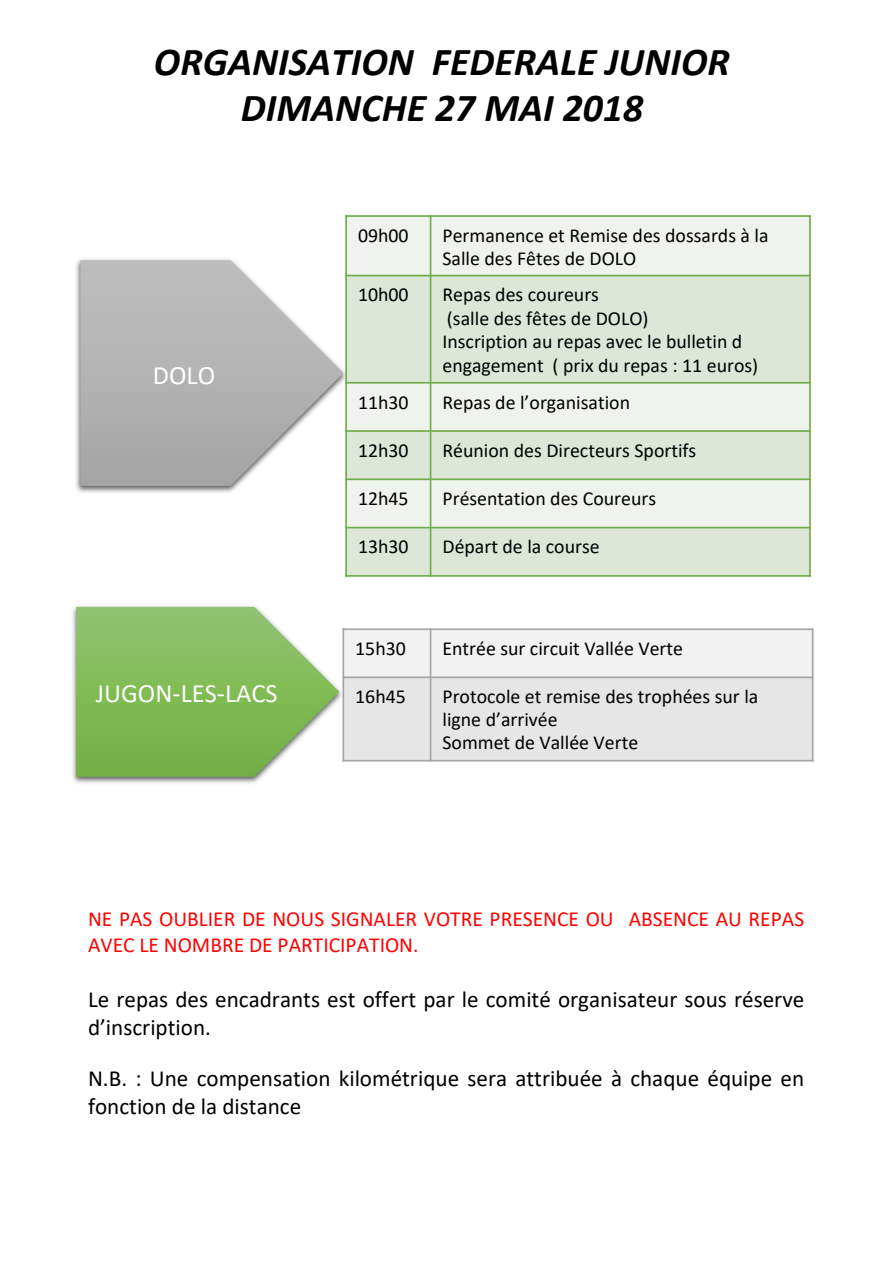
<style>
.page{position:relative;width:893px;height:1263px;background:#fff}
.page>*{position:absolute;margin:0;border:0;box-sizing:border-box;transform-origin:0 0}
.t1{font:italic 700 39.75px/46.3px "Calibri";color:#000;text-align:center}
.t2{font:26.4px "Calibri";color:#fff}
.t3{font:23.1px/28px "Calibri";color:#000}
.t4{font:21.45px/26.4px "Calibri";color:#f00}
.t5{font:19.8px/23.1px "Calibri";color:#000}
</style>
<div class="page">
<img style="left:76px;top:259px;width:269px;height:234px">
<svg style="left:80px;top:260px;width:263px;height:226px"></svg>
<div style="left:346px;top:216px;width:85px;height:60px;background:#eff3ed"></div>
<div style="left:431px;top:216px;width:379px;height:60px;background:#eff3ed"></div>
<div style="left:346px;top:276px;width:85px;height:107px;background:#dce7d8"></div>
<div style="left:431px;top:276px;width:379px;height:107px;background:#dce7d8"></div>
<div style="left:346px;top:383px;width:85px;height:48px;background:#eff3ed"></div>
<div style="left:431px;top:383px;width:379px;height:48px;background:#eff3ed"></div>
<div style="left:346px;top:431px;width:85px;height:48px;background:#dce7d8"></div>
<div style="left:431px;top:431px;width:379px;height:48px;background:#dce7d8"></div>
<div style="left:346px;top:479px;width:85px;height:49px;background:#eff3ed"></div>
<div style="left:431px;top:479px;width:379px;height:49px;background:#eff3ed"></div>
<div style="left:346px;top:528px;width:85px;height:48px;background:#dce7d8"></div>
<div style="left:431px;top:528px;width:379px;height:48px;background:#dce7d8"></div>
<hr style="left:430px;top:215px;width:1px;height:362px;background:#6fac46">
<hr style="left:345px;top:275px;width:466px;height:1px;background:#6fac46">
<hr style="left:345px;top:382px;width:466px;height:2px;background:#6fac46">
<hr style="left:345px;top:430px;width:466px;height:2px;background:#6fac46">
<hr style="left:345px;top:478px;width:466px;height:2px;background:#6fac46">
<hr style="left:345px;top:527px;width:466px;height:1px;background:#6fac46">
<hr style="left:345px;top:215px;width:2px;height:362px;background:#6fac46">
<hr style="left:809px;top:215px;width:2px;height:362px;background:#6fac46">
<hr style="left:345px;top:215px;width:466px;height:2px;background:#6fac46">
<hr style="left:345px;top:575px;width:466px;height:2px;background:#6fac46">
<img style="left:72px;top:605px;width:275px;height:178px">
<svg style="left:76px;top:607px;width:263px;height:170px;background:#93c370"></svg>
<div style="left:343px;top:629px;width:88px;height:48px;background:#f2f2f2"></div>
<div style="left:431px;top:629px;width:382px;height:48px;background:#f2f2f2"></div>
<div style="left:343px;top:677px;width:88px;height:84px;background:#e6e6e6"></div>
<div style="left:431px;top:677px;width:382px;height:84px;background:#e6e6e6"></div>
<hr style="left:430px;top:628px;width:1px;height:133px;background:#a4a4a4">
<hr style="left:342px;top:676px;width:471px;height:2px;background:#a4a4a4">
<hr style="left:342px;top:628px;width:2px;height:133px;background:#a4a4a4">
<hr style="left:812px;top:628px;width:1px;height:133px;background:#a4a4a4">
<hr style="left:342px;top:628px;width:471px;height:2px;background:#a4a4a4">
<hr style="left:342px;top:760px;width:471px;height:1px;background:#a4a4a4">
<h1 class="t1" style="left:154px;top:38px;width:578px">ORGANISATION FEDERALE JUNIOR<br>DIMANCHE 27 MAI 2018</h1>
<h2 class="t2" style="left:153px;top:357px;width:64px">DOLO</h2>
<h2 class="t2" style="left:96px;top:675px;width:183px">JUGON-LES-LACS</h2>
<p class="t5" style="left:358px;top:223px;width:52px">09h00</p>
<p class="t5" style="left:442px;top:223px;width:328px">Permanence et Remise des dossards à la<br>Salle des Fêtes de DOLO</p>
<p class="t5" style="left:358px;top:283px;width:52px">10h00</p>
<p class="t5" style="left:442px;top:282px;width:317px;line-height:23.7px">Repas des coureurs<br>(salle des fêtes de DOLO)<br>Inscription au repas avec le bulletin d engagement ( prix du repas : 11 euros)</p>
<p class="t5" style="left:358px;top:390px;width:52px">11h30</p>
<p class="t5" style="left:442px;top:390px;width:189px">Repas de l’organisation</p>
<p class="t5" style="left:358px;top:438px;width:52px">12h30</p>
<p class="t5" style="left:442px;top:438px;width:255px">Réunion des Directeurs Sportifs</p>
<p class="t5" style="left:358px;top:486px;width:52px">12h45</p>
<p class="t5" style="left:442px;top:486px;width:215px">Présentation des Coureurs</p>
<p class="t5" style="left:358px;top:535px;width:52px">13h30</p>
<p class="t5" style="left:442px;top:535px;width:159px">Départ de la course</p>
<p class="t5" style="left:355px;top:636px;width:52px">15h30</p>
<p class="t5" style="left:442px;top:636px;width:242px">Entrée sur circuit Vallée Verte</p>
<p class="t5" style="left:355px;top:684px;width:52px">16h45</p>
<p class="t5" style="left:442px;top:684px;width:317px">Protocole et remise des trophées sur la ligne d’arrivée<br>Sommet de Vallée Verte</p>
<p class="t4" style="left:88px;top:905px;width:718px">NE PAS OUBLIER DE NOUS SIGNALER VOTRE PRESENCE OU ABSENCE AU REPAS<br>AVEC LE NOMBRE DE PARTICIPATION.</p>
<p class="t3" style="left:88px;top:984px;width:718px">Le repas des encadrants est offert par le comité organisateur sous réserve d’inscription.</p>
<p class="t3" style="left:88px;top:1064px;width:718px">N.B. : Une compensation kilométrique sera attribuée à chaque équipe en fonction de la distance</p>
</div>
